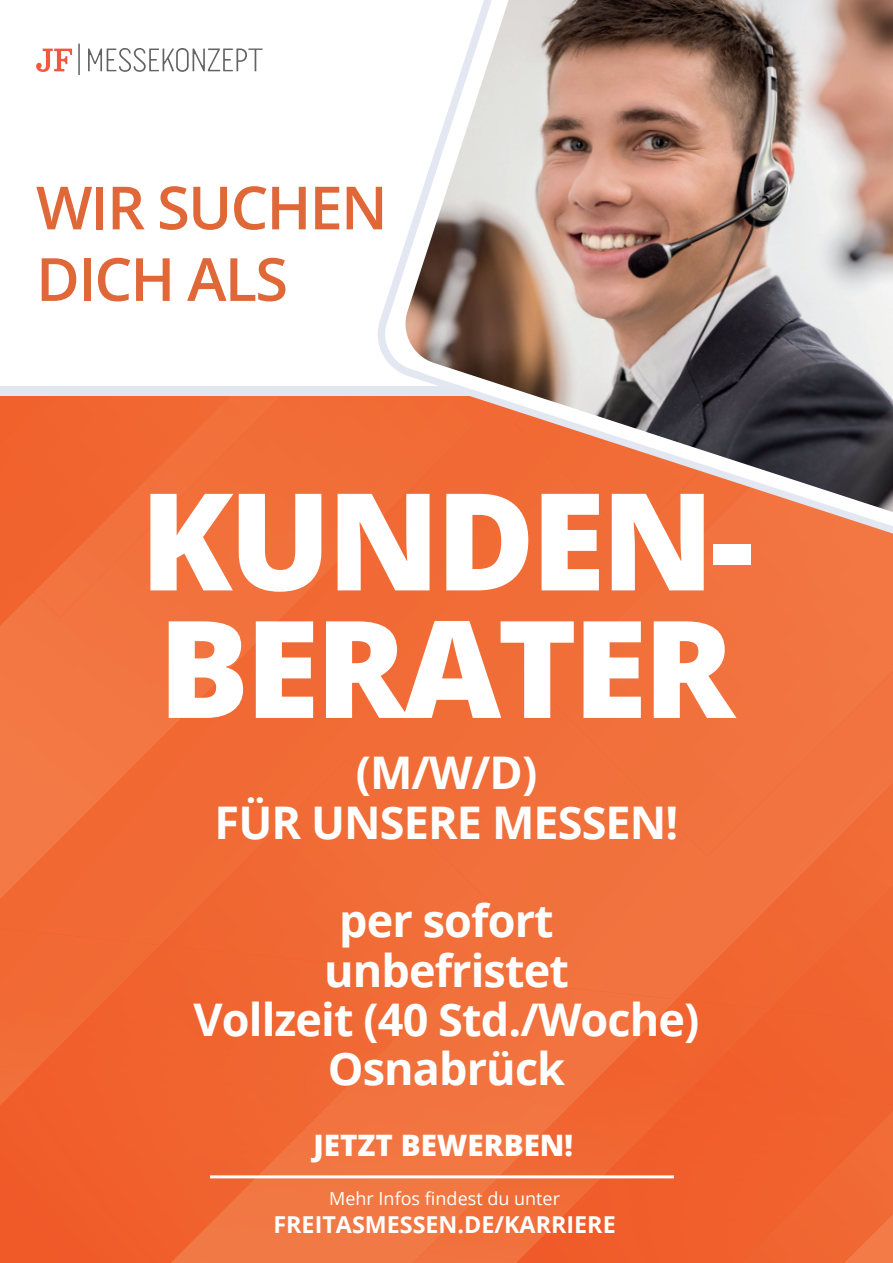
<style>
.page{position:relative;width:893px;height:1263px;background:#fff}
.page>*{position:absolute;margin:0;border:0;box-sizing:border-box;transform-origin:0 0}
.t1{font:800 135.3px/127.5px "Open Sans";letter-spacing:-.03em;color:#fff}
.t2{font:600 59.55px/71.6px "Open Sans";letter-spacing:-.03em;color:#e06737}
.t3{font:700 45px/49.3px "Open Sans";letter-spacing:-.02em;color:#fff;text-align:center}
.t4{font:800 29.55px "Open Sans";color:#fff}
.t5{font:700 23.25px "Open Sans";color:#fff}
.t6{font:18px "Open Sans";color:#fff}
</style>
<div class="page">
<div style="left:0;top:561px;width:893px;height:434px;background:#f16d38"></div>
<div style="left:0;top:396px;width:75px;height:196px;background:#f1632e"></div>
<div style="left:75px;top:396px;width:38px;height:145px;background:#f16530"></div>
<div style="left:113px;top:396px;width:37px;height:81px;background:#f16631"></div>
<div style="left:150px;top:396px;width:38px;height:42px;background:#f16832"></div>
<div style="left:651px;top:563px;width:107px;height:293px;background:#f1723d"></div>
<div style="left:615px;top:585px;width:36px;height:216px;background:#f1703b"></div>
<div style="left:758px;top:563px;width:37px;height:220px;background:#f27340"></div>
<div style="left:579px;top:621px;width:36px;height:144px;background:#f16f3a"></div>
<div style="left:794px;top:563px;width:37px;height:207px;background:#f27440"></div>
<div style="left:543px;top:657px;width:37px;height:72px;background:#f16e39"></div>
<div style="left:830px;top:563px;width:36px;height:171px;background:#f27641"></div>
<div style="left:866px;top:563px;width:27px;height:135px;background:#f27742"></div>
<img style="left:677px;top:783px;width:216px;height:222px">
<div style="left:229px;top:1241px;width:184px;height:22px;background:#f17946"></div>
<div style="left:229px;top:1206px;width:184px;height:35px;background:#f17844"></div>
<div style="left:229px;top:1137px;width:275px;height:69px;background:#f17742"></div>
<div style="left:527px;top:983px;width:37px;height:154px;background:#f2733f"></div>
<div style="left:0;top:928px;width:38px;height:127px;background:#f16934"></div>
<div style="left:305px;top:1102px;width:222px;height:35px;background:#f27440"></div>
<div style="left:563px;top:987px;width:39px;height:103px;background:#f2733f"></div>
<div style="left:37px;top:932px;width:39px;height:123px;background:#f16a34"></div>
<div style="left:343px;top:1067px;width:184px;height:35px;background:#f2733f"></div>
<div style="left:601px;top:991px;width:38px;height:62px;background:#f27340"></div>
<div style="left:381px;top:1033px;width:146px;height:34px;background:#f1713d"></div>
<img style="left:638px;top:995px;width:39px;height:21px">
<div style="left:75px;top:936px;width:38px;height:82px;background:#f16a35"></div>
<div style="left:419px;top:998px;width:108px;height:35px;background:#f1713c"></div>
<img style="left:112px;top:940px;width:39px;height:41px">
<div style="left:457px;top:976px;width:70px;height:22px;background:#f1713c"></div>
<div style="left:413px;top:1206px;width:128px;height:57px;background:#f1713e"></div>
<img style="left:548px;top:1090px;width:37px;height:109px">
<img style="left:469px;top:1172px;width:80px;height:35px">
<img style="left:585px;top:1053px;width:37px;height:108px">
<img style="left:504px;top:1137px;width:45px;height:35px">
<img style="left:622px;top:1016px;width:37px;height:107px">
<svg style="left:538px;top:1127px;width:11px;height:11px"></svg>
<div style="left:659px;top:999px;width:37px;height:86px;background:#f1632f"></div>
<div style="left:696px;top:1001px;width:37px;height:46px;background:#f16430"></div>
<img style="left:733px;top:1005px;width:37px;height:4px">
<img style="left:0;top:592px;width:38px;height:307px">
<img style="left:37px;top:618px;width:39px;height:244px">
<img style="left:75px;top:567px;width:38px;height:257px">
<img style="left:113px;top:529px;width:38px;height:258px">
<img style="left:150px;top:491px;width:39px;height:258px">
<img style="left:188px;top:491px;width:38px;height:220px">
<div style="left:225px;top:453px;width:39px;height:221px;background:#f2703b"></div>
<div style="left:263px;top:415px;width:39px;height:221px;background:#f26f3a"></div>
<div style="left:301px;top:396px;width:38px;height:202px;background:#f16e38"></div>
<div style="left:339px;top:396px;width:37px;height:165px;background:#f16d37"></div>
<img style="left:34px;top:541px;width:77px;height:77px">
<img style="left:110px;top:477px;width:39px;height:90px">
<img style="left:84px;top:515px;width:27px;height:27px">
<img style="left:148px;top:438px;width:39px;height:91px">
<div style="left:186px;top:400px;width:39px;height:91px;background:#f2703a"></div>
<div style="left:224px;top:396px;width:40px;height:57px;background:#f2703a"></div>
<img style="left:263px;top:396px;width:39px;height:19px">
<div style="left:161px;top:903px;width:349px;height:73px;background:#f16c37"></div>
<div style="left:201px;top:867px;width:290px;height:37px;background:#f16c37"></div>
<div style="left:238px;top:831px;width:217px;height:37px;background:#f16c37"></div>
<div style="left:274px;top:795px;width:145px;height:37px;background:#f16d37"></div>
<div style="left:310px;top:759px;width:73px;height:37px;background:#f16c37"></div>
<div style="left:0;top:1055px;width:229px;height:208px;background:#f15f2c"></div>
<img style="left:228px;top:952px;width:39px;height:253px">
<img style="left:266px;top:956px;width:39px;height:211px">
<img style="left:304px;top:960px;width:39px;height:169px">
<div style="left:342px;top:964px;width:39px;height:127px;background:#f06a35"></div>
<img style="left:50px;top:1018px;width:179px;height:38px">
<div style="left:380px;top:968px;width:39px;height:85px;background:#f16c37"></div>
<div style="left:87px;top:981px;width:142px;height:38px;background:#f1632f"></div>
<div style="left:419px;top:972px;width:38px;height:43px;background:#f16e39"></div>
<div style="left:124px;top:945px;width:105px;height:37px;background:#f06430"></div>
<div style="left:770px;top:886px;width:123px;height:123px;background:#f06732"></div>
<img style="left:766px;top:1124px;width:127px;height:139px">
<div style="left:516px;top:1237px;width:250px;height:26px;background:#f15d2b"></div>
<img style="left:541px;top:1199px;width:263px;height:39px">
<img style="left:580px;top:1161px;width:263px;height:39px">
<img style="left:618px;top:1123px;width:263px;height:39px">
<div style="left:656px;top:1085px;width:237px;height:39px;background:#f0602d"></div>
<div style="left:694px;top:1047px;width:199px;height:38px;background:#f0612d"></div>
<div style="left:732px;top:1009px;width:161px;height:38px;background:#f0622f"></div>
<div style="left:0;top:386px;width:477px;height:10px;background:#e1e7f1"></div>
<img style="left:376px;top:0;width:517px;height:563px">
<svg style="left:36px;top:49px;width:36px;height:23px"></svg>
<svg style="left:78px;top:43px;width:185px;height:32px"></svg>
<hr style="left:210px;top:1175px;width:464px;height:3px;background:#fff">
<h2 class="t2" style="left:36px;top:171px;width:353px">WIR SUCHEN<br>DICH ALS</h2>
<h1 class="t1" style="left:140px;top:470px;width:615px">KUNDEN-<br>BERATER</h1>
<p class="t3" style="left:215px;top:747px;width:465px">(M/W/D)<br>FÜR UNSERE MESSEN!</p>
<p class="t3" style="left:194px;top:895px;width:507px">per sofort<br>unbefristet<br>Vollzeit (40 Std./Woche)<br>Osnabrück</p>
<p class="t4" style="left:313px;top:1123px;width:261px">JETZT BEWERBEN!</p>
<p class="t6" style="left:329px;top:1186px;width:232px">Mehr Infos findest du unter</p>
<p class="t5" style="left:273px;top:1208px;width:344px">FREITASMESSEN.DE/KARRIERE</p>
</div>
